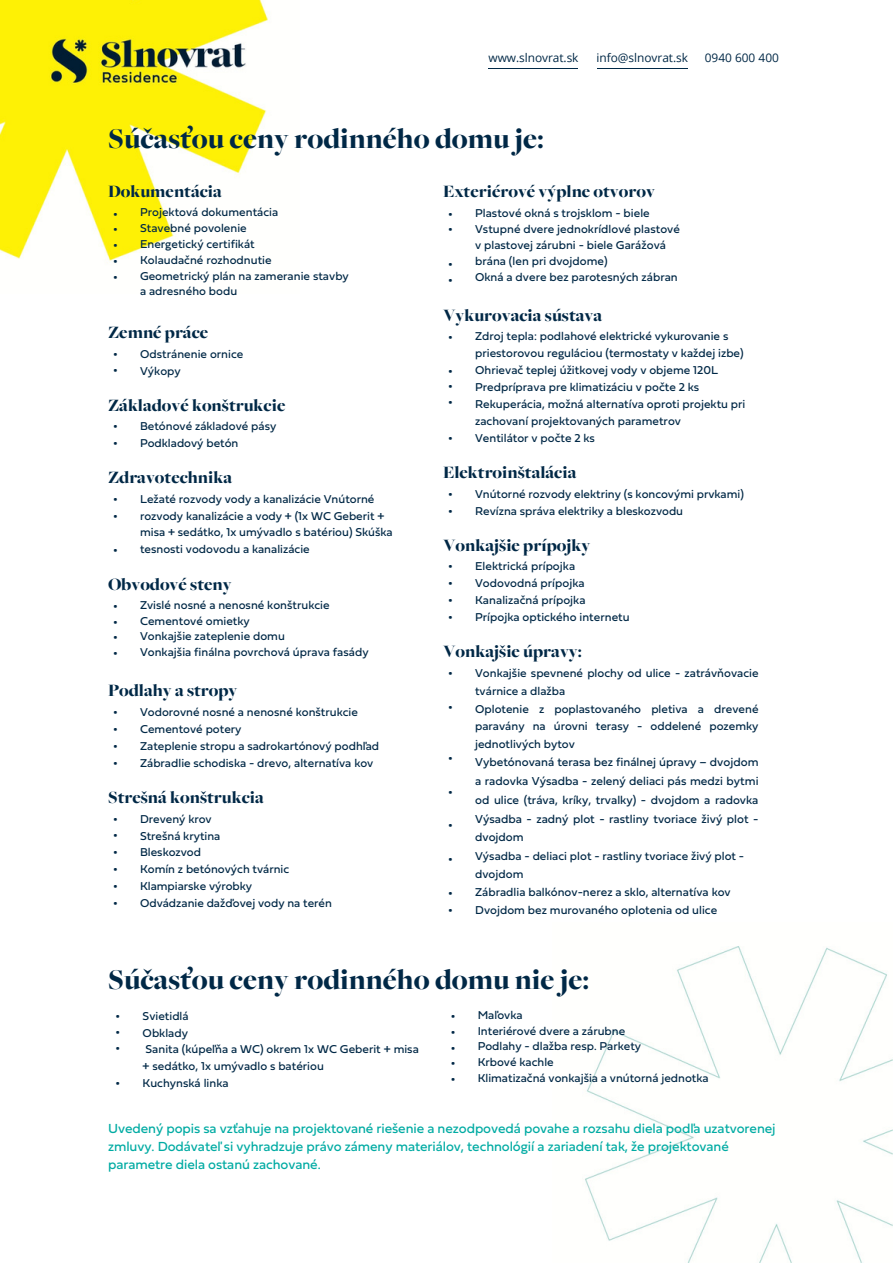
<style>
.page{position:relative;width:894px;height:1264px;background:#fff}
.page>*{position:absolute;margin:0;border:0;box-sizing:border-box;transform-origin:0 0}
.t1{font:900 29.85px "Freight Big Pro";color:#002846}
.t2{font:900 18px "Freight Big Pro";color:#002846}
.t3{font:13.65px/18px "Fieldwork Hum";letter-spacing:-.005em;color:#00aba3}
.t4{font:12px/18.8px "Fieldwork Hum";color:#002846;text-align:justify}
.t5{font:11.85px/16.8px "Fieldwork Hum";color:#002846}
.t6{font:11.85px/15.8px "IBM Plex Sans";color:#002846;text-align:justify}
.t7{font:11.85px "Open Sans";letter-spacing:-.005em;color:#002846}
</style>
<div class="page">
<img style="left:0;top:0;width:269px;height:263px">
<img style="left:585px;top:946px;width:307px;height:316px">
<hr style="left:488px;top:68px;width:90px;height:1px;background:#002846">
<hr style="left:596px;top:68px;width:91px;height:1px;background:#002846">
<p class="t7" style="left:488px;top:49px;width:91px">www.slnovrat.sk</p>
<p class="t7" style="left:596px;top:49px;width:93px">info@slnovrat.sk</p>
<p class="t7" style="left:704px;top:49px;width:76px">0940 600 400</p>
<p class="t1" style="left:108px;top:118px;width:437px">Súčasťou ceny rodinného domu je:</p>
<p class="t2" style="left:108px;top:180px;width:115px">Dokumentácia</p>
<h2 class="t6" style="left:113px;top:205px;width:6px">• • • • •</h2>
<p class="t5" style="left:140px;top:206px;width:210px;line-height:15.8px">Projektová dokumentácia<br>Stavebné povolenie<br>Energetický certifikát<br>Kolaudačné rozhodnutie<br>Geometrický plán na zameranie stavby a adresného bodu</p>
<h2 class="t2" style="left:108px;top:320px;width:102px">Zemné práce</h2>
<p class="t6" style="left:113px;top:345px;width:6px;line-height:16.8px">• •</p>
<p class="t5" style="left:140px;top:346px;width:105px">Odstránenie ornice<br>Výkopy</p>
<h2 class="t2" style="left:108px;top:393px;width:179px">Základové konštrukcie</h2>
<p class="t6" style="left:113px;top:417px;width:6px;line-height:16.8px">• •</p>
<h1 class="t5" style="left:140px;top:419px;width:138px">Betónové základové pásy<br>Podkladový betón</h1>
<h2 class="t2" style="left:108px;top:466px;width:126px">Zdravotechnika</h2>
<p class="t6" style="left:113px;top:490px;width:6px;line-height:16.8px">• •</p>
<p class="t6" style="left:113px;top:541px;width:6px">•</p>
<p class="t5" style="left:140px;top:491px;width:254px">Ležaté rozvody vody a kanalizácie Vnútorné rozvody kanalizácie a vody + (1x WC Geberit + misa + sedátko, 1x umývadlo s batériou) Skúška tesnosti vodovodu a kanalizácie</p>
<p class="t2" style="left:108px;top:572px;width:125px">Obvodové steny</p>
<p class="t6" style="left:113px;top:597px;width:6px">• • • •</p>
<p class="t5" style="left:140px;top:598px;width:230px;line-height:15.8px">Zvislé nosné a nenosné konštrukcie<br>Cementové omietky<br>Vonkajšie zateplenie domu<br>Vonkajšia finálna povrchová úprava fasády</p>
<p class="t2" style="left:108px;top:678px;width:131px">Podlahy a stropy</p>
<p class="t6" style="left:113px;top:703px;width:6px;line-height:16.8px">• • • •</p>
<p class="t5" style="left:140px;top:704px;width:240px">Vodorovné nosné a nenosné konštrukcie Cementové potery<br>Zateplenie stropu a sadrokartónový podhľad Zábradlie schodiska - drevo, alternatíva kov</p>
<p class="t2" style="left:108px;top:785px;width:157px">Strešná konštrukcia</p>
<p class="t6" style="left:113px;top:809px;width:6px;line-height:16.8px">• • • • • •</p>
<h2 class="t5" style="left:140px;top:811px;width:193px">Drevený krov<br>Strešná krytina<br>Bleskozvod<br>Komín z betónových tvárnic<br>Klampiarske výrobky<br>Odvádzanie dažďovej vody na terén</h2>
<p class="t2" style="left:443px;top:180px;width:213px">Exteriérové výplne otvorov</p>
<p class="t6" style="left:448px;top:205px;width:6px">• •</p>
<p class="t6" style="left:448px;top:255px;width:6px">• •</p>
<p class="t5" style="left:475px;top:206px;width:206px;line-height:15.9px">Plastové okná s trojsklom - biele Vstupné dvere jednokrídlové plastové v plastovej zárubni - biele Garážová brána (len pri dvojdome)</p>
<p class="t5" style="left:475px;top:269px;width:204px">Okná a dvere bez parotesných zábran</p>
<p class="t2" style="left:443px;top:303px;width:160px">Vykurovacia sústava</p>
<p class="t6" style="left:448px;top:328px;width:6px">•</p>
<p class="t6" style="left:448px;top:362px;width:6px">• • •</p>
<p class="t6" style="left:448px;top:429px;width:6px">•</p>
<p class="t5" style="left:475px;top:329px;width:272px">Zdroj tepla: podlahové elektrické vykurovanie s priestorovou reguláciou (termostaty v každej izbe)<br>Ohrievač teplej úžitkovej vody v objeme 120L Predpríprava pre klimatizáciu v počte 2 ks Rekuperácia, možná alternatíva oproti projektu pri zachovaní projektovaných parametrov</p>
<h2 class="t5" style="left:475px;top:430px;width:121px">Ventilátor v počte 2 ks</h2>
<p class="t2" style="left:443px;top:460px;width:135px">Elektroinštalácia</p>
<p class="t6" style="left:448px;top:485px;width:6px;line-height:16.8px">• •</p>
<p class="t5" style="left:475px;top:486px;width:270px">Vnútorné rozvody elektriny (s koncovými prvkami)<br>Revízna správa elektriky a bleskozvodu</p>
<h2 class="t2" style="left:443px;top:533px;width:149px">Vonkajšie prípojky</h2>
<p class="t6" style="left:448px;top:557px;width:6px;line-height:16.8px">• • • •</p>
<p class="t5" style="left:475px;top:559px;width:156px">Elektrická prípojka<br>Vodovodná prípojka<br>Kanalizačná prípojka<br>Prípojka optického internetu</p>
<p class="t2" style="left:443px;top:639px;width:140px">Vonkajšie úpravy:</p>
<h1 class="t6" style="left:448px;top:665px;width:6px">•</h1>
<p class="t6" style="left:448px;top:699px;width:6px">•</p>
<p class="t6" style="left:448px;top:749px;width:6px">•</p>
<p class="t6" style="left:448px;top:783px;width:6px">•</p>
<p class="t6" style="left:448px;top:817px;width:6px">•</p>
<p class="t6" style="left:448px;top:850px;width:6px">•</p>
<p class="t6" style="left:448px;top:884px;width:6px">•</p>
<p class="t6" style="left:448px;top:901px;width:6px">•</p>
<p class="t5" style="left:475px;top:665px;width:285px;line-height:17.9px">Vonkajšie spevnené plochy od ulice - zatrávňovacie tvárnice a dlažba</p>
<p class="t5" style="left:475px;top:700px;width:285px;line-height:17.9px;text-align:justify">Oplotenie z poplastovaného pletiva a drevené paravány na úrovni terasy - oddelené pozemky jednotlivých bytov</p>
<h2 class="t4" style="left:475px;top:753px;width:285px">Vybetónovaná terasa bez finálnej úpravy – dvojdom a radovka Výsadba - zelený deliaci pás medzi bytmi od ulice (tráva, kríky, trvalky) - dvojdom a radovka Výsadba - zadný plot - rastliny tvoriace živý plot - dvojdom</h2>
<p class="t5" style="left:475px;top:848px;width:270px">Výsadba - deliaci plot - rastliny tvoriace živý plot -</p>
<p class="t5" style="left:475px;top:866px;width:50px">dvojdom</p>
<p class="t5" style="left:475px;top:884px;width:257px">Zábradlia balkónov-nerez a sklo, alternatíva kov</p>
<h2 class="t5" style="left:475px;top:902px;width:243px">Dvojdom bez murovaného oplotenia od ulice</h2>
<p class="t1" style="left:108px;top:960px;width:482px">Súčasťou ceny rodinného domu nie je:</p>
<p class="t6" style="left:116px;top:1007px;width:6px">• • •</p>
<p class="t6" style="left:116px;top:1074px;width:6px">•</p>
<p class="t5" style="left:143px;top:1008px;width:48px">Svietidlá</p>
<h2 class="t5" style="left:143px;top:1025px;width:47px">Obklady</h2>
<h2 class="t5" style="left:143px;top:1042px;width:278px">Sanita (kúpeľňa a WC) okrem 1x WC Geberit + misa + sedátko, 1x umývadlo s batériou</h2>
<p class="t5" style="left:143px;top:1075px;width:87px">Kuchynská linka</p>
<p class="t6" style="left:450px;top:1007px;width:6px">• • • • •</p>
<p class="t5" style="left:477px;top:1008px;width:232px;line-height:15.8px">Maľovka<br>Interiérové dvere a zárubne<br>Podlahy - dlažba resp. Parkety<br>Krbové kachle<br>Klimatizačná vonkajšia a vnútorná jednotka</p>
<h3 class="t3" style="left:108px;top:1120px;width:669px">Uvedený popis sa vzťahuje na projektované riešenie a nezodpovedá povahe a rozsahu diela podľa uzatvorenej zmluvy. Dodávateľ si vyhradzuje právo zámeny materiálov, technológií a zariadení tak, že projektované parametre diela ostanú zachované.</h3>
</div>
